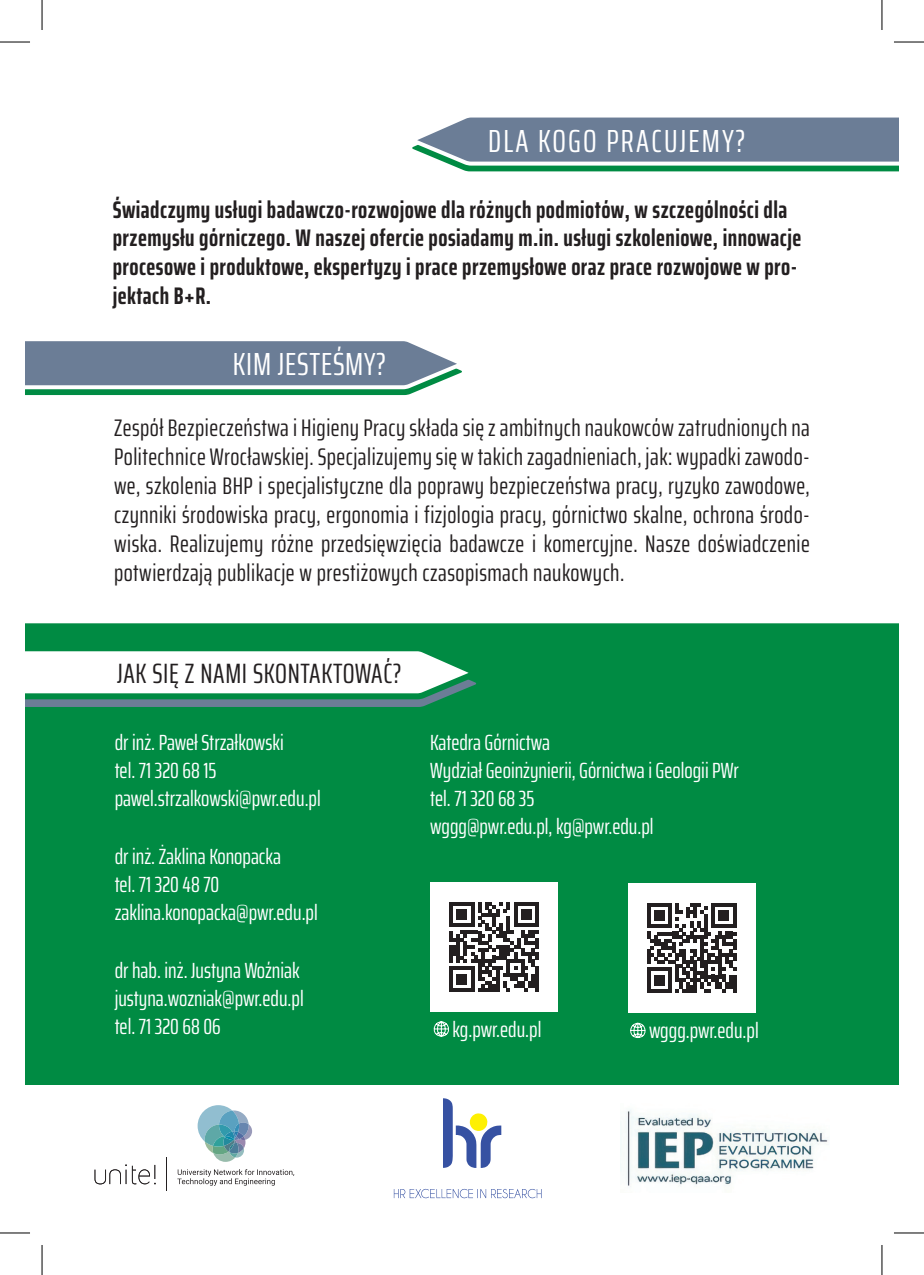
<style>
.page{position:relative;width:924px;height:1275px;background:#fff}
.page>*{position:absolute;margin:0;border:0;box-sizing:border-box;transform-origin:0 0}
.t1{font:extra-condensed 32px "Saira";letter-spacing:.07em;color:#fff}
.t2{font:extra-condensed 32px "Saira";letter-spacing:.025em;color:#fff}
.t3{font:extra-condensed 28px "Saira";letter-spacing:.025em;color:#231f20}
.t4{font:extra-condensed 24px/28.8px "Saira";letter-spacing:.02em;color:#231f20;text-align:justify}
.t5{font:700 extra-condensed 24px/28.8px "Saira";letter-spacing:.02em;color:#231f20}
.t6{font:extra-condensed 22px/28px "Saira";color:#fff}
</style>
<div class="page">
<div style="left:25px;top:623px;width:873px;height:462px;background:#008b43"></div>
<img style="left:620px;top:1110px;width:208px;height:77px">
<svg style="left:393px;top:1188px;width:148px;height:10px"></svg>
<svg style="left:443px;top:1098px;width:58px;height:70px"></svg>
<svg style="left:197px;top:1105px;width:55px;height:56px"></svg>
<hr style="left:166px;top:1157px;width:1px;height:34px;background:#231f20">
<svg style="left:94px;top:1164px;width:62px;height:20px"></svg>
<svg style="left:177px;top:1169px;width:117px;height:16px"></svg>
<svg style="left:430px;top:882px;width:127px;height:129px"></svg>
<svg style="left:627px;top:883px;width:128px;height:129px"></svg>
<svg style="left:25px;top:641px;width:457px;height:66px"></svg>
<svg style="left:25px;top:341px;width:437px;height:54px;background:#738f9b"></svg>
<svg style="left:433px;top:1021px;width:16px;height:16px"></svg>
<svg style="left:412px;top:117px;width:486px;height:54px;background:#74909c"></svg>
<svg style="left:629px;top:1022px;width:16px;height:16px"></svg>
<hr style="left:0;top:42px;width:30px;height:1px;background:#000">
<hr style="left:893px;top:42px;width:30px;height:1px;background:#000">
<hr style="left:0;top:1232px;width:30px;height:1px;background:#000">
<hr style="left:893px;top:1232px;width:30px;height:1px;background:#000">
<hr style="left:42px;top:0;width:1px;height:30px;background:#000">
<hr style="left:42px;top:1245px;width:1px;height:30px;background:#000">
<hr style="left:881px;top:0;width:1px;height:30px;background:#000">
<hr style="left:881px;top:1245px;width:1px;height:30px;background:#000">
<h1 class="t1" style="left:488px;top:117px;width:259px">DLA KOGO PRACUJEMY?</h1>
<p class="t5" style="left:113px;top:195px;width:690px">Świadczymy usługi badawczo-rozwojowe dla różnych podmiotów, w szczególności dla przemysłu górniczego. W naszej ofercie posiadamy m.in. usługi szkoleniowe, innowacje procesowe i produktowe, ekspertyzy i prace przemysłowe oraz prace rozwojowe w pro&shy;jektach B+R.</p>
<h1 class="t2" style="left:233px;top:340px;width:155px">KIM JESTEŚMY?</h1>
<p class="t4" style="left:114px;top:413px;width:697px">Zespół Bezpieczeństwa i Higieny Pracy składa się z ambitnych naukowców zatrudnionych na Politechnice Wrocławskiej. Specjalizujemy się w takich zagadnieniach, jak: wypadki zawodo&shy;we, szkolenia BHP i specjalistyczne dla poprawy bezpieczeństwa pracy, ryzyko zawodowe, czynniki środowiska pracy, ergonomia i fizjologia pracy, górnictwo skalne, ochrona środo&shy;wiska. Realizujemy różne przedsięwzięcia badawcze i komercyjne. Nasze doświadczenie potwierdzają publikacje w prestiżowych czasopismach naukowych.</p>
<p class="t3" style="left:117px;top:652px;width:286px">JAK SIĘ Z NAMI SKONTAKTOWAĆ?</p>
<p class="t6" style="left:115px;top:728px;width:207px">dr inż. Paweł Strzałkowski<br>tel. 71 320 68 15 pawel.strzalkowski@pwr.edu.pl</p>
<p class="t6" style="left:115px;top:842px;width:204px">dr inż. Żaklina Konopacka<br>tel. 71 320 48 70 zaklina.konopacka@pwr.edu.pl</p>
<p class="t6" style="left:115px;top:956px;width:190px">dr hab. inż. Justyna Woźniak justyna.wozniak@pwr.edu.pl tel. 71 320 68 06</p>
<p class="t6" style="left:430px;top:728px;width:310px">Katedra Górnictwa<br>Wydział Geoinżynierii, Górnictwa i Geologii PWr tel. 71 320 68 35<br>wggg@pwr.edu.pl, kg@pwr.edu.pl</p>
<p class="t6" style="left:452px;top:1014px;width:90px">kg.pwr.edu.pl</p>
<p class="t6" style="left:648px;top:1016px;width:111px">wggg.pwr.edu.pl</p>
</div>
